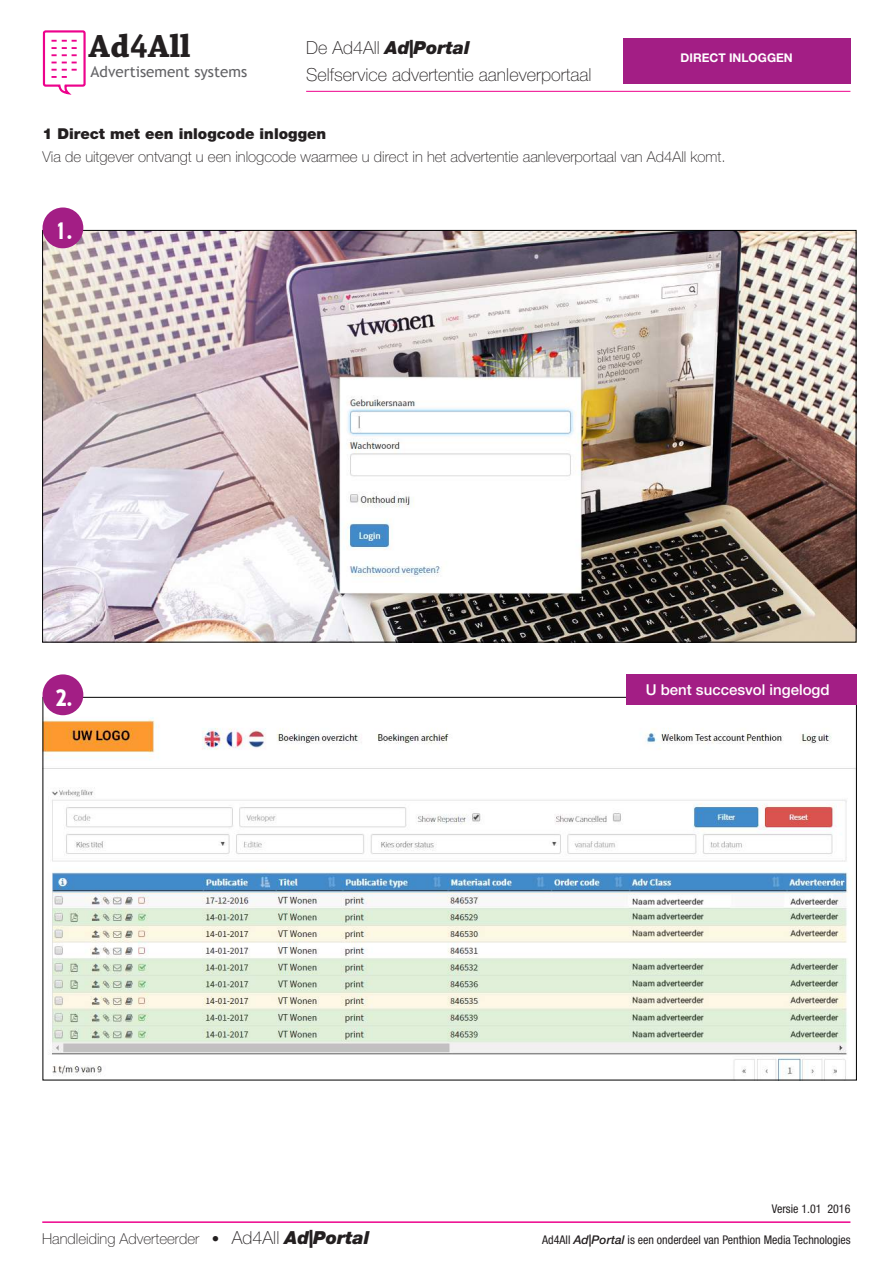
<style>
.page{position:relative;width:893px;height:1263px;background:#fff}
.page>*{position:absolute;margin:0;border:0;box-sizing:border-box;transform-origin:0 0}
.t1{font:700 33.45px "Chaparral Pro";color:#231f20}
.t2{font:800 condensed 22.5px "Tempo";color:#fff}
.t3{font:100 18px "Helvetica Neue CE";color:#231f20}
.t4{font:italic 900 18px "Helvetica Neue";color:#231f20}
.t5{font:15.15px "Trebuchet MS";color:#636366}
.t6{font:100 15px "Helvetica Neue";color:#231f20}
.t7{font:900 15px "Helvetica Neue";color:#231f20}
.t8{font:500 15px "Helvetica Neue";color:#fff}
.t9{font:condensed 12px "Helvetica Neue";color:#231f20}
.t10{font:700 12px "Helvetica Neue";color:#fff}
.s1{font-family:"Officina Sans"}
.s2{font-family:"Helvetica Neue CE";font-weight:100;font-style:normal}
.s3{font-family:"Helvetica Neue CE";font-size:18px}
.s4{font-weight:900;font-style:italic;font-size:18px}
.s5{font-family:"Helvetica Neue CE";font-weight:500;font-style:italic;font-stretch:normal}
</style>
<div class="page">
<hr style="left:42px;top:1221px;width:808px;height:2px;background:#ed028c">
<svg style="left:42px;top:30px;width:44px;height:65px"></svg>
<hr style="left:306px;top:91px;width:544px;height:1px;background:#ed028c">
<img style="left:44px;top:232px;width:810px;height:408px">
<div style="left:43px;top:207px;width:40px;height:41px;background:#a31e85;border-radius:50%"></div>
<div style="left:623px;top:38px;width:227px;height:45px;background:#a31e85"></div>
<img style="left:45px;top:699px;width:810px;height:379px">
<div style="left:626px;top:675px;width:231px;height:30px;background:#a31e85"></div>
<div style="left:43px;top:674px;width:40px;height:41px;background:#a31e85;border-radius:50%"></div>
<h1 class="t1" style="left:89px;top:26px;width:103px">Ad<span class="s1">4</span>All</h1>
<p class="t5" style="left:91px;top:63px;width:158px">Advertisement systems</p>
<p class="t4" style="left:306px;top:36px;width:165px"><span class="s2">De Ad4All</span> Ad|Portal</p>
<p class="t3" style="left:306px;top:64px;width:287px">Selfservice advertentie aanleverportaal</p>
<p class="t10" style="left:681px;top:49px;width:114px">DIRECT INLOGGEN</p>
<p class="t7" style="left:43px;top:125px;width:285px">1 Direct met een inlogcode inloggen</p>
<p class="t6" style="left:43px;top:148px;width:684px">Via de uitgever ontvangt u een inlogcode waarmee u direct in het advertentie aanleverportaal van Ad4All komt.</p>
<h2 class="t2" style="left:56px;top:216px;width:18px">1.</h2>
<h2 class="t2" style="left:56px;top:683px;width:18px">2.</h2>
<p class="t8" style="left:646px;top:681px;width:185px">U bent succesvol ingelogd</p>
<p class="t9" style="left:772px;top:1202px;width:80px">Versie 1.01 2016</p>
<p class="t6" style="left:42px;top:1229px;width:329px">Handleiding Adverteerder • <span class="s3">Ad4All</span> <span class="s4">Ad|Portal</span></p>
<p class="t9" style="left:542px;top:1232px;width:310px">Ad4All <span class="s5">Ad|Portal</span> is een onderdeel van Penthion Media Technologies</p>
</div>
